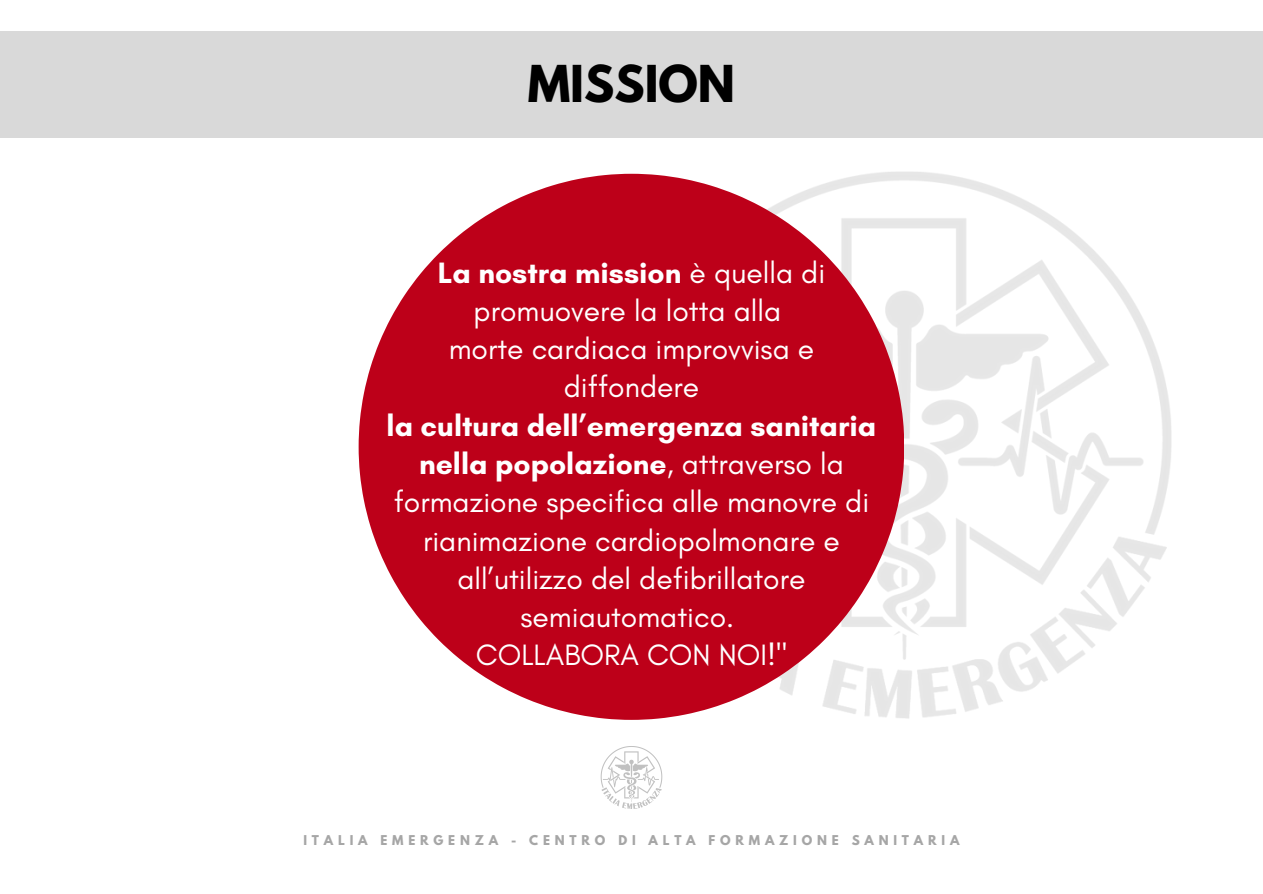
<style>
.page{position:relative;width:1263px;height:894px;background:#fff}
.page>*{position:absolute;margin:0;border:0;box-sizing:border-box;transform-origin:0 0}
.t1{font:700 45px "League Spartan";color:#000}
.t2{font:30px/38.2px "Glacial Indifference";color:#fff;text-align:center}
.t3{font:700 12px "League Spartan";letter-spacing:.4em;color:#a6a6a6}
.s1{font-weight:700}
</style>
<div class="page">
<img style="left:622px;top:172px;width:550px;height:548px">
<svg style="left:359px;top:174px;width:545px;height:545px;fill:#bd0019"></svg>
<div style="left:0;top:31px;width:1263px;height:107px;background:#d9d9d9"></div>
<img style="left:600px;top:746px;width:63px;height:63px">
<p class="t1" style="left:528px;top:61px;width:209px">MISSION</p>
<h1 class="t2" style="left:387px;top:253px;width:491px"><span class="s1">La nostra mission</span> è quella di promuovere la lotta alla<br>morte cardiaca improvvisa e diffondere<br><span class="s1">la cultura dell’emergenza sanitaria nella popolazione</span>, attraverso la formazione specifica alle manovre di rianimazione cardiopolmonare e all’utilizzo del defibrillatore semiautomatico.<br>COLLABORA CON NOI!"</h1>
<h2 class="t3" style="left:303px;top:834px;width:657px">ITALIA EMERGENZA - CENTRO DI ALTA FORMAZIONE SANITARIA</h2>
</div>
